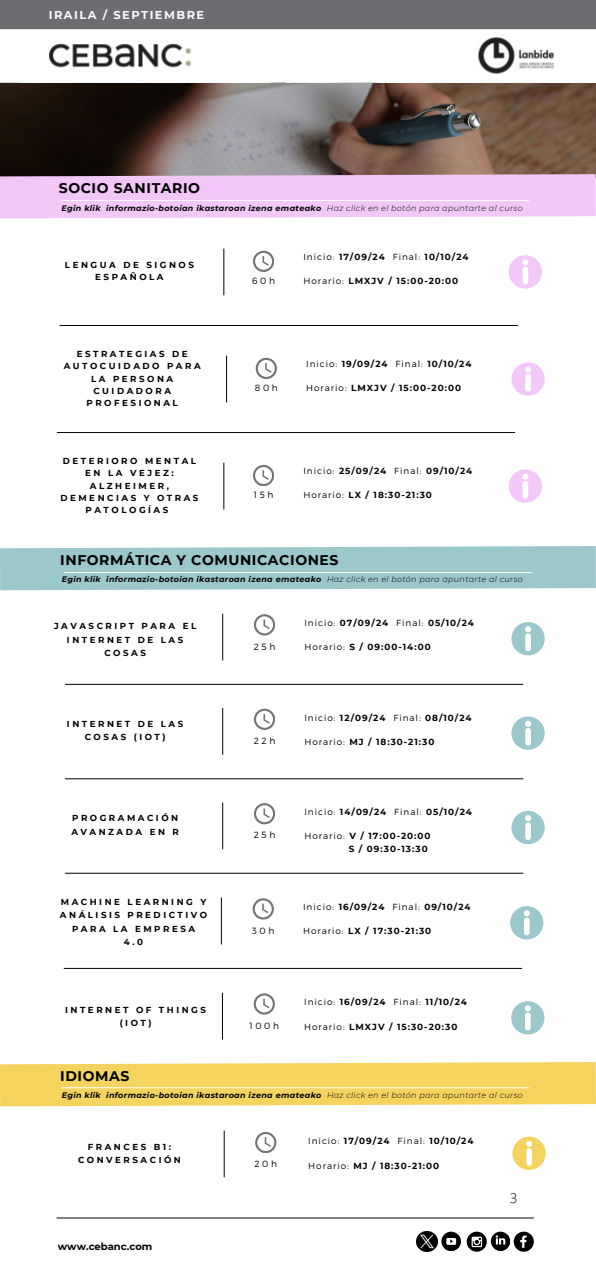
<style>
.page{position:relative;width:596px;height:1262px;background:#fff}
.page>*{position:absolute;margin:0;border:0;box-sizing:border-box;transform-origin:0 0}
.t1{font:700 14px "Montserrat";letter-spacing:.04em;color:#000}
.t2{font:300 13.3px "Open Sans";color:#000}
.t3{font:700 11.4px "Montserrat";letter-spacing:.13em;color:#fdfdfd}
.t4{font:700 10px "Montserrat";color:#000}
.t5{font:300 9px "Montserrat";letter-spacing:.29em;color:#000}
.t6{font:700 8.8px/12.5px "Montserrat";letter-spacing:.115em;color:#000}
.t7{font:300 8.8px "Montserrat";letter-spacing:.115em;color:#000}
.t8{font:700 8.7px/12.3px "Montserrat";letter-spacing:.29em;color:#000;text-align:center}
.t9{font:italic 700 8px "Montserrat";letter-spacing:.04em;color:#000}
.s1{font-weight:300}
.s2{font-weight:700}
</style>
<div class="page">
<svg style="left:466px;top:1231px;width:20px;height:20px"></svg>
<svg style="left:471px;top:1236px;width:11px;height:11px"></svg>
<img style="left:417px;top:1231px;width:20px;height:20px">
<svg style="left:441px;top:1231px;width:19px;height:19px"></svg>
<svg style="left:444px;top:1234px;width:17px;height:17px"></svg>
<hr style="left:57px;top:1217px;width:476px;height:1px;background:#000">
<svg style="left:490px;top:1231px;width:20px;height:19px"></svg>
<svg style="left:493px;top:1231px;width:40px;height:20px"></svg>
<svg style="left:253px;top:251px;width:21px;height:21px"></svg>
<svg style="left:255px;top:358px;width:21px;height:21px"></svg>
<svg style="left:253px;top:465px;width:21px;height:21px"></svg>
<hr style="left:223px;top:249px;width:1px;height:46px;background:#000">
<hr style="left:226px;top:356px;width:1px;height:46px;background:#000">
<hr style="left:223px;top:463px;width:1px;height:46px;background:#000">
<img style="left:0;top:0;width:596px;height:153px">
<img style="left:0;top:83px;width:595px;height:70px">
<svg style="left:0;top:153px;width:596px;height:66px"></svg>
<hr style="left:62px;top:200px;width:467px;height:1px;background:#fdfdfd">
<svg style="left:508px;top:255px;width:33px;height:33px"></svg>
<svg style="left:511px;top:362px;width:33px;height:33px"></svg>
<svg style="left:508px;top:469px;width:33px;height:33px"></svg>
<svg style="left:0;top:546px;width:596px;height:45px"></svg>
<hr style="left:64px;top:572px;width:467px;height:1px;background:#fdfdfd">
<svg style="left:254px;top:614px;width:21px;height:21px"></svg>
<svg style="left:254px;top:708px;width:21px;height:21px"></svg>
<svg style="left:254px;top:803px;width:21px;height:21px"></svg>
<svg style="left:252px;top:898px;width:21px;height:21px"></svg>
<svg style="left:253px;top:993px;width:21px;height:21px"></svg>
<hr style="left:222px;top:614px;width:1px;height:46px;background:#000">
<hr style="left:222px;top:708px;width:1px;height:46px;background:#000">
<hr style="left:222px;top:802px;width:1px;height:47px;background:#000">
<hr style="left:221px;top:898px;width:1px;height:46px;background:#000">
<hr style="left:222px;top:993px;width:1px;height:46px;background:#000">
<svg style="left:511px;top:622px;width:33px;height:33px"></svg>
<svg style="left:511px;top:716px;width:33px;height:33px"></svg>
<svg style="left:511px;top:811px;width:33px;height:33px"></svg>
<svg style="left:510px;top:906px;width:33px;height:33px"></svg>
<svg style="left:511px;top:1001px;width:33px;height:33px"></svg>
<hr style="left:65px;top:684px;width:458px;height:1px;background:#000">
<hr style="left:65px;top:778px;width:458px;height:1px;background:#000">
<hr style="left:65px;top:873px;width:458px;height:1px;background:#000">
<hr style="left:64px;top:968px;width:457px;height:1px;background:#000">
<hr style="left:60px;top:325px;width:457px;height:1px;background:#000">
<hr style="left:57px;top:432px;width:457px;height:1px;background:#000">
<svg style="left:0;top:1062px;width:596px;height:45px"></svg>
<hr style="left:61px;top:1087px;width:468px;height:1px;background:#fdfdfd">
<svg style="left:255px;top:1132px;width:21px;height:21px"></svg>
<hr style="left:224px;top:1130px;width:1px;height:47px;background:#000">
<svg style="left:512px;top:1136px;width:33px;height:33px"></svg>
<h5 class="t3" style="left:49px;top:8px;width:157px">IRAILA / SEPTIEMBRE</h5>
<p class="t1" style="left:59px;top:180px;width:143px">SOCIO SANITARIO</p>
<p class="t9" style="left:62px;top:203px;width:462px">Egin klik informazio-botoian ikastaroan izena emateako <span class="s1">Haz click en el botón para apuntarte al curso</span></p>
<p class="t8" style="left:65px;top:259px;width:130px">LENGUA DE SIGNOS<br>ESPAÑOLA</p>
<p class="t8" style="left:64px;top:348px;width:138px">ESTRATEGIAS DE<br>AUTOCUIDADO PARA<br>LA PERSONA<br>CUIDADORA<br>PROFESIONAL</p>
<h5 class="t8" style="left:60px;top:455px;width:139px">DETERIORO MENTAL<br>EN LA VEJEZ:<br>ALZHEIMER,<br>DEMENCIAS Y OTRAS<br>PATOLOGÍAS</h5>
<p class="t5" style="left:252px;top:275px;width:24px">60h</p>
<h1 class="t7" style="left:303px;top:251px;width:118px">Inicio: <span class="s2">17/09/24</span> Final:</h1>
<p class="t6" style="left:424px;top:250px;width:46px">10/10/24</p>
<p class="t6" style="left:303px;top:275px;width:156px"><span class="s1">Horario:</span> LMXJV / 15:00-20:00</p>
<h4 class="t5" style="left:255px;top:382px;width:24px">80h</h4>
<h5 class="t7" style="left:306px;top:358px;width:118px">Inicio: <span class="s2">19/09/24</span> Final:</h5>
<p class="t6" style="left:427px;top:357px;width:46px">10/10/24</p>
<p class="t6" style="left:306px;top:382px;width:156px"><span class="s1">Horario:</span> LMXJV / 15:00-20:00</p>
<p class="t5" style="left:254px;top:489px;width:21px">15h</p>
<h4 class="t7" style="left:303px;top:465px;width:120px">Inicio: <span class="s2">25/09/24</span> Final:</h4>
<p class="t6" style="left:426px;top:464px;width:48px">09/10/24</p>
<p class="t6" style="left:303px;top:489px;width:130px"><span class="s1">Horario:</span> LX / 18:30-21:30</p>
<p class="t1" style="left:60px;top:552px;width:280px">INFORMÁTICA Y COMUNICACIONES</p>
<p class="t9" style="left:62px;top:574px;width:462px">Egin klik informazio-botoian ikastaroan izena emateako <span class="s1">Haz click en el botón para apuntarte al curso</span></p>
<p class="t8" style="left:54px;top:619px;width:144px;line-height:13.4px">JAVASCRIPT PARA EL<br>INTERNET DE LAS<br>COSAS</p>
<h4 class="t7" style="left:304px;top:617px;width:121px">Inicio: <span class="s2">07/09/24</span> Final:</h4>
<p class="t6" style="left:428px;top:617px;width:47px">05/10/24</p>
<p class="t6" style="left:304px;top:641px;width:128px"><span class="s1">Horario:</span> S / 09:00-14:00</p>
<h5 class="t5" style="left:254px;top:640px;width:23px">25h</h5>
<h1 class="t8" style="left:67px;top:717px;width:118px;line-height:13.4px">INTERNET DE LAS<br>COSAS (IOT)</h1>
<p class="t8" style="left:71px;top:811px;width:109px;line-height:13.4px;text-align:left">PROGRAMACIÓN<br>AVANZADA EN R</p>
<h5 class="t8" style="left:60px;top:895px;width:149px;line-height:13.4px">MACHINE LEARNING Y<br>ANÁLISIS PREDICTIVO<br>PARA LA EMPRESA<br>4.0</h5>
<p class="t8" style="left:65px;top:1003px;width:142px;line-height:13.4px">INTERNET OF THINGS (IOT)</p>
<p class="t5" style="left:253px;top:735px;width:23px">22h</p>
<h4 class="t5" style="left:254px;top:829px;width:23px">25h</h4>
<p class="t5" style="left:252px;top:924px;width:24px">30h</p>
<p class="t5" style="left:249px;top:1019px;width:31px">100h</p>
<p class="t7" style="left:304px;top:711px;width:118px">Inicio: <span class="s2">12/09/24</span> Final:</p>
<p class="t6" style="left:425px;top:711px;width:48px">08/10/24</p>
<p class="t6" style="left:304px;top:735px;width:132px"><span class="s1">Horario:</span> MJ / 18:30-21:30</p>
<h5 class="t7" style="left:304px;top:806px;width:119px">Inicio: <span class="s2">14/09/24</span> Final:</h5>
<p class="t6" style="left:426px;top:805px;width:47px">05/10/24</p>
<p class="t6" style="left:349px;top:830px;width:83px;text-indent:-44px"><span class="s1">Horario:</span> V / 17:00-20:00<br>S / 09:30-13:30</p>
<h4 class="t7" style="left:303px;top:901px;width:118px">Inicio: <span class="s2">16/09/24</span> Final:</h4>
<p class="t6" style="left:424px;top:900px;width:48px">09/10/24</p>
<p class="t6" style="left:303px;top:925px;width:130px"><span class="s1">Horario:</span> LX / 17:30-21:30</p>
<p class="t7" style="left:304px;top:996px;width:118px">Inicio: <span class="s2">16/09/24</span> Final:</p>
<p class="t6" style="left:425px;top:996px;width:43px">11/10/24</p>
<p class="t6" style="left:304px;top:1020px;width:155px"><span class="s1">Horario:</span> LMXJV / 15:30-20:30</p>
<p class="t1" style="left:60px;top:1067px;width:71px">IDIOMAS</p>
<p class="t9" style="left:62px;top:1090px;width:462px">Egin klik informazio-botoian ikastaroan izena emateako <span class="s1">Haz click en el botón para apuntarte al curso</span></p>
<h5 class="t8" style="left:78px;top:1139px;width:104px;line-height:13.4px">FRANCES B1:<br>CONVERSACIÓN</h5>
<p class="t4" style="left:58px;top:1240px;width:96px">www.cebanc.com</p>
<p class="t7" style="left:308px;top:1135px;width:118px">Inicio: <span class="s2">17/09/24</span> Final:</p>
<h4 class="t6" style="left:429px;top:1135px;width:46px">10/10/24</h4>
<p class="t5" style="left:254px;top:1157px;width:24px">20h</p>
<h4 class="t6" style="left:308px;top:1159px;width:132px"><span class="s1">Horario:</span> MJ / 18:30-21:00</h4>
<h4 class="t2" style="left:510px;top:1188px;width:9px">3</h4>
</div>
